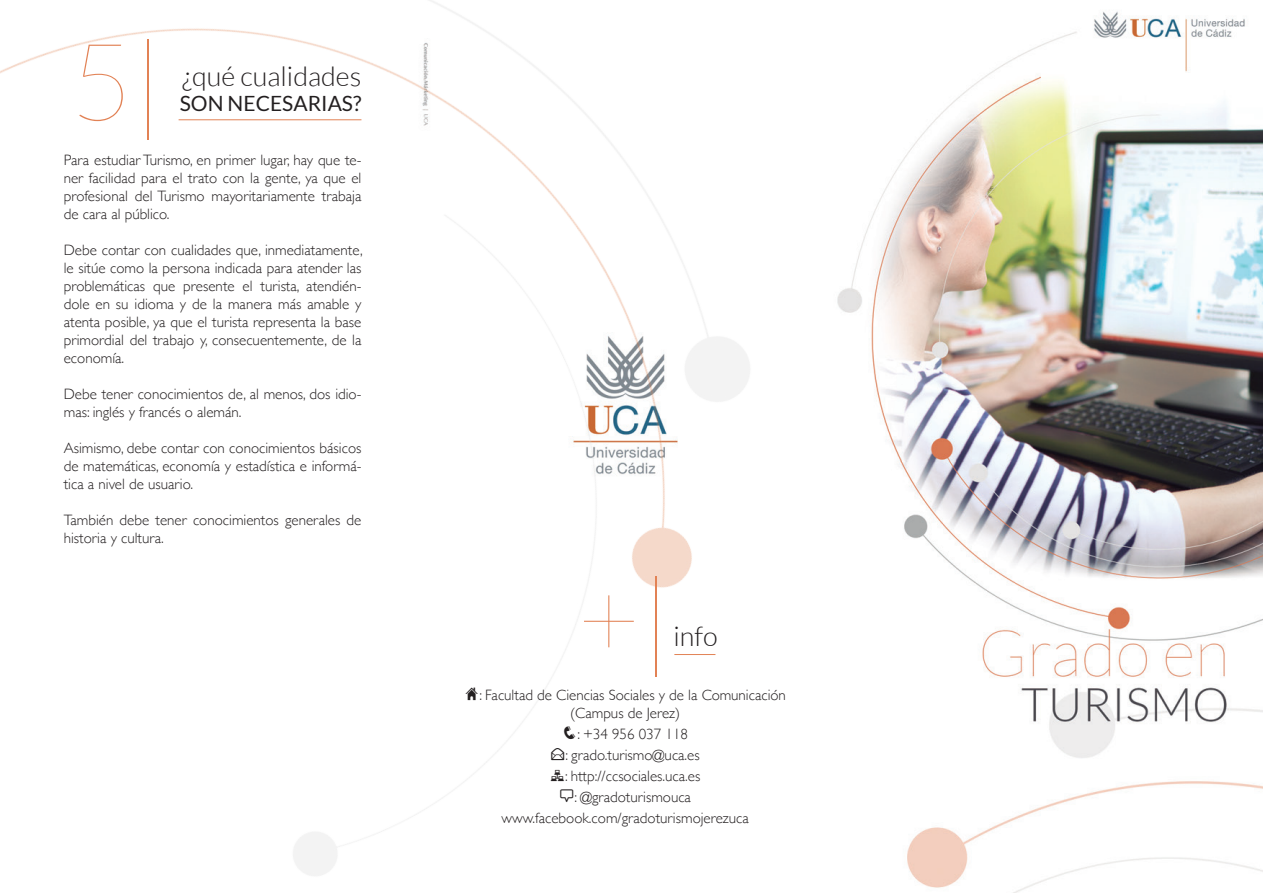
<style>
.page{position:relative;width:1263px;height:893px;background:#fff}
.page>*{position:absolute;margin:0;border:0;box-sizing:border-box;transform-origin:0 0}
.t1{font:100 108px "Lato";color:#e28255}
.t2{font:300 27px "Lato";color:#231f20}
.t3{font:21px "Lato";color:#231f20}
.t4{font:300 15px/18px "Gill Sans";color:#231f20;text-align:justify}
</style>
<div class="page">
<img style="left:1032px;top:11px;width:231px;height:875px">
<img style="left:0;top:0;width:1032px;height:893px">
<hr style="left:179px;top:119px;width:182px;height:1px;background:#e28255">
<hr style="left:674px;top:654px;width:41px;height:1px;background:#e28255">
<svg style="left:551px;top:748px;width:13px;height:12px"></svg>
<svg style="left:560px;top:789px;width:13px;height:13px"></svg>
<p class="t1" style="left:69px;top:25px;width:97px">5|</p>
<p class="t2" style="left:182px;top:61px;width:181px">¿qué cualidades</p>
<p class="t3" style="left:180px;top:91px;width:183px">SON NECESARIAS?</p>
<p class="t4" style="left:64px;top:150px;width:299px">Para estudiar Turismo, en primer lugar, hay que te&shy;ner facilidad para el trato con la gente, ya que el profesional del Turismo mayoritariamente trabaja de cara al público.</p>
<p class="t4" style="left:64px;top:240px;width:300px">Debe contar con cualidades que, inmediatamente, le sitúe como la persona indicada para atender las problemáticas que presente el turista, atendién&shy;dole en su idioma y de la manera más amable y atenta posible, ya que el turista representa la base primordial del trabajo y, consecuentemente, de la economía.</p>
<p class="t4" style="left:64px;top:384px;width:299px">Debe tener conocimientos de, al menos, dos idio&shy;mas: inglés y francés o alemán.</p>
<p class="t4" style="left:64px;top:438px;width:299px">Asimismo, debe contar con conocimientos básicos de matemáticas, economía y estadística e informá&shy;tica a nivel de usuario.</p>
<p class="t4" style="left:64px;top:510px;width:299px">También debe tener conocimientos generales de historia y cultura.</p>
<p class="t1" style="left:578px;top:562px;width:97px">+|</p>
<p class="t2" style="left:673px;top:622px;width:46px">info</p>
<p class="t4" style="left:464px;top:685px;width:323px;text-align:center">★: Facultad de Ciencias Sociales y de la Comunicación (Campus de Jerez)</p>
<p class="t4" style="left:562px;top:724px;width:127px">❑: +34 956 037 118</p>
<p class="t4" style="left:566px;top:745px;width:136px">: grado.turismo@uca.es</p>
<p class="t4" style="left:550px;top:766px;width:152px">✓: http://ccsociales.uca.es</p>
<p class="t4" style="left:574px;top:787px;width:118px">: @gradoturismouca</p>
<p class="t4" style="left:501px;top:808px;width:249px">www.facebook.com/gradoturismojerezuca</p>
</div>
